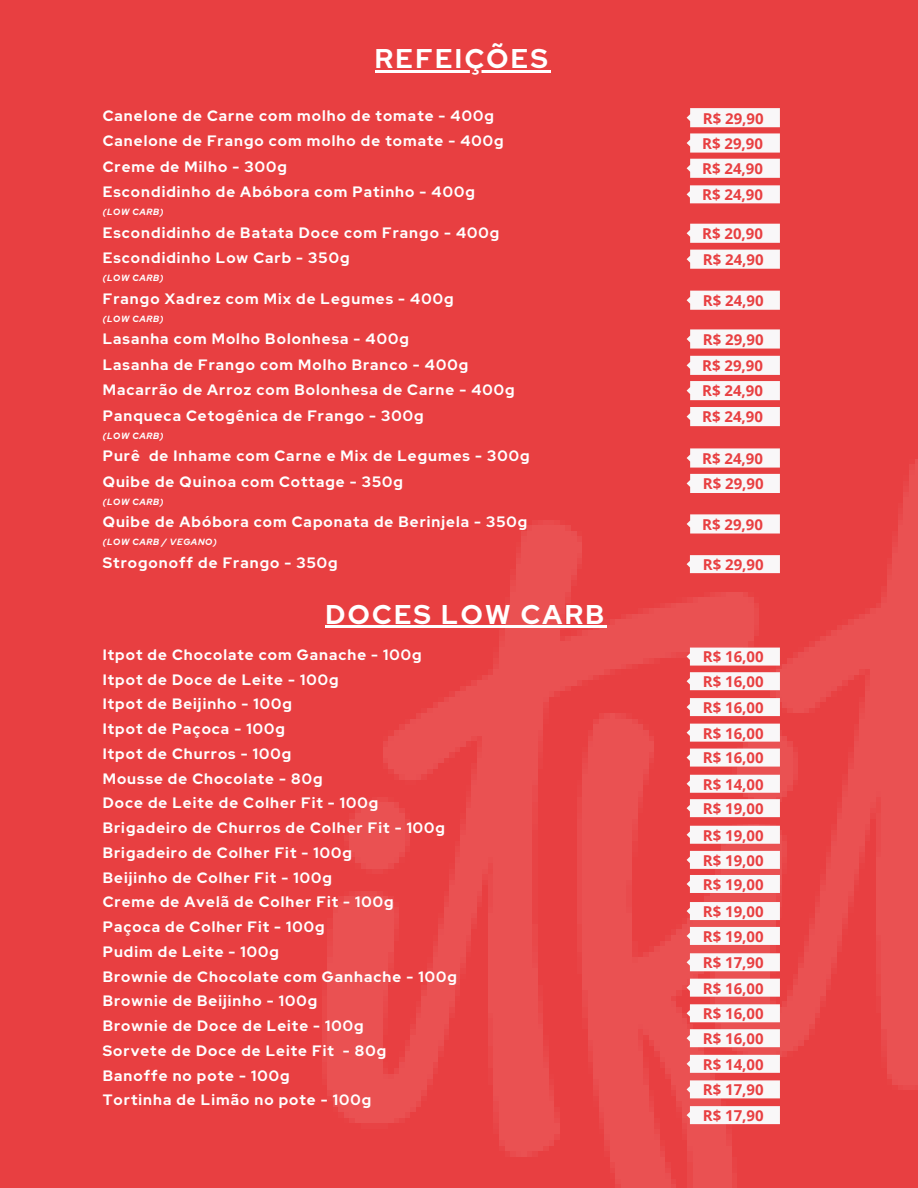
<style>
.page{position:relative;width:918px;height:1188px;background:#e83f41}
.page>*{position:absolute;margin:0;border:0;box-sizing:border-box;transform-origin:0 0}
.t1{font:700 27px "Red Hat Display";letter-spacing:.09em;color:#fff}
.t2{font:700 15px "Red Hat Display";letter-spacing:.07em;color:#fff}
.t3{font:700 15px "Open Sans";color:#e83f41}
.t4{font:italic 700 9px "Red Hat Display";letter-spacing:.07em;color:#fff}
</style>
<div class="page">
<svg style="left:687px;top:224px;width:93px;height:19px;background:#f8f0f1"></svg>
<svg style="left:687px;top:250px;width:93px;height:19px;background:#f8eff0"></svg>
<div style="left:687px;top:291px;width:93px;height:18px;background:#f9f7f8"></div>
<svg style="left:687px;top:108px;width:93px;height:19px;background:#f8f0f1"></svg>
<svg style="left:687px;top:133px;width:93px;height:20px;background:#f7eaeb"></svg>
<svg style="left:687px;top:159px;width:93px;height:19px;background:#f8f0f1"></svg>
<svg style="left:687px;top:185px;width:93px;height:18px;background:#f8eeef"></svg>
<img style="left:322px;top:309px;width:596px;height:879px">
<div style="left:687px;top:902px;width:93px;height:18px;background:#f9f7f8"></div>
<svg style="left:687px;top:927px;width:93px;height:18px;background:#f8f2f3"></svg>
<svg style="left:687px;top:953px;width:93px;height:18px;background:#f8f0f1"></svg>
<svg style="left:687px;top:979px;width:93px;height:18px;background:#f8eff0"></svg>
<svg style="left:687px;top:1004px;width:93px;height:18px;background:#f8eff0"></svg>
<svg style="left:687px;top:1029px;width:93px;height:18px;background:#f8f0f1"></svg>
<svg style="left:687px;top:1055px;width:93px;height:18px;background:#f8f1f2"></svg>
<svg style="left:687px;top:1080px;width:93px;height:18px;background:#f8eeef"></svg>
<svg style="left:687px;top:1106px;width:93px;height:18px;background:#f8f1f2"></svg>
<hr style="left:375px;top:70px;width:175px;height:2px;background:#fff">
<hr style="left:326px;top:626px;width:281px;height:2px;background:#fff">
<p class="t1" style="left:375px;top:40px;width:175px">REFEIÇÕES</p>
<p class="t2" style="left:103px;top:106px;width:393px">Canelone de Carne com molho de tomate - 400g</p>
<p class="t2" style="left:103px;top:131px;width:402px">Canelone de Frango com molho de tomate - 400g</p>
<p class="t2" style="left:103px;top:157px;width:186px">Creme de Milho - 300g</p>
<p class="t2" style="left:103px;top:182px;width:374px">Escondidinho de Abóbora com Patinho - 400g</p>
<p class="t4" style="left:103px;top:206px;width:62px">(LOW CARB)</p>
<p class="t2" style="left:103px;top:223px;width:398px">Escondidinho de Batata Doce com Frango - 400g</p>
<p class="t2" style="left:103px;top:248px;width:248px">Escondidinho Low Carb - 350g</p>
<p class="t4" style="left:103px;top:272px;width:62px">(LOW CARB)</p>
<p class="t2" style="left:103px;top:289px;width:352px">Frango Xadrez com Mix de Legumes - 400g</p>
<p class="t4" style="left:103px;top:313px;width:62px">(LOW CARB)</p>
<p class="t2" style="left:103px;top:329px;width:308px">Lasanha com Molho Bolonhesa - 400g</p>
<p class="t2" style="left:103px;top:355px;width:367px">Lasanha de Frango com Molho Branco - 400g</p>
<p class="t2" style="left:103px;top:380px;width:413px">Macarrão de Arroz com Bolonhesa de Carne - 400g</p>
<p class="t2" style="left:103px;top:406px;width:322px">Panqueca Cetogênica de Frango - 300g</p>
<p class="t4" style="left:103px;top:430px;width:62px">(LOW CARB)</p>
<p class="t2" style="left:103px;top:446px;width:428px">Purê de Inhame com Carne e Mix de Legumes - 300g</p>
<p class="t2" style="left:103px;top:472px;width:302px">Quibe de Quinoa com Cottage - 350g</p>
<p class="t4" style="left:103px;top:496px;width:62px">(LOW CARB)</p>
<p class="t2" style="left:103px;top:512px;width:426px">Quibe de Abóbora com Caponata de Berinjela - 350g</p>
<p class="t4" style="left:103px;top:536px;width:116px">(LOW CARB / VEGANO)</p>
<p class="t2" style="left:103px;top:553px;width:236px">Strogonoff de Frango - 350g</p>
<p class="t3" style="left:703px;top:554px;width:62px">R$ 29,90</p>
<p class="t3" style="left:703px;top:108px;width:62px">R$ 29,90</p>
<p class="t3" style="left:702px;top:133px;width:62px">R$ 29,90</p>
<p class="t3" style="left:702px;top:158px;width:62px">R$ 24,90</p>
<p class="t3" style="left:702px;top:184px;width:62px">R$ 24,90</p>
<p class="t3" style="left:702px;top:223px;width:62px">R$ 20,90</p>
<p class="t3" style="left:703px;top:249px;width:62px">R$ 24,90</p>
<p class="t3" style="left:703px;top:290px;width:62px">R$ 24,90</p>
<p class="t3" style="left:703px;top:329px;width:62px">R$ 29,90</p>
<p class="t3" style="left:702px;top:355px;width:62px">R$ 29,90</p>
<p class="t3" style="left:702px;top:380px;width:62px">R$ 24,90</p>
<p class="t3" style="left:702px;top:406px;width:62px">R$ 24,90</p>
<p class="t3" style="left:702px;top:448px;width:62px">R$ 24,90</p>
<p class="t3" style="left:703px;top:473px;width:62px">R$ 29,90</p>
<p class="t3" style="left:702px;top:514px;width:62px">R$ 29,90</p>
<p class="t1" style="left:326px;top:596px;width:280px">DOCES LOW CARB</p>
<p class="t2" style="left:103px;top:645px;width:320px">Itpot de Chocolate com Ganache - 100g</p>
<p class="t2" style="left:103px;top:669px;width:237px">Itpot de Doce de Leite - 100g</p>
<p class="t2" style="left:103px;top:694px;width:191px">Itpot de Beijinho - 100g</p>
<p class="t2" style="left:103px;top:719px;width:183px">Itpot de Paçoca - 100g</p>
<p class="t2" style="left:103px;top:744px;width:190px">Itpot de Churros - 100g</p>
<p class="t2" style="left:103px;top:768px;width:221px">Mousse de Chocolate - 80g</p>
<p class="t2" style="left:103px;top:793px;width:277px">Doce de Leite de Colher Fit - 100g</p>
<p class="t2" style="left:103px;top:818px;width:344px">Brigadeiro de Churros de Colher Fit - 100g</p>
<p class="t2" style="left:103px;top:843px;width:251px">Brigadeiro de Colher Fit - 100g</p>
<p class="t2" style="left:103px;top:867px;width:230px">Beijinho de Colher Fit - 100g</p>
<p class="t2" style="left:103px;top:892px;width:292px">Creme de Avelã de Colher Fit - 100g</p>
<p class="t2" style="left:103px;top:917px;width:223px">Paçoca de Colher Fit - 100g</p>
<p class="t2" style="left:103px;top:942px;width:178px">Pudim de Leite - 100g</p>
<p class="t2" style="left:103px;top:966px;width:355px">Brownie de Chocolate com Ganhache - 100g</p>
<p class="t2" style="left:103px;top:991px;width:216px">Brownie de Beijinho - 100g</p>
<p class="t2" style="left:103px;top:1016px;width:262px">Brownie de Doce de Leite - 100g</p>
<p class="t2" style="left:103px;top:1041px;width:285px">Sorvete de Doce de Leite Fit - 80g</p>
<p class="t2" style="left:103px;top:1065px;width:188px">Banoffe no pote - 100g</p>
<p class="t2" style="left:103px;top:1090px;width:270px">Tortinha de Limão no pote - 100g</p>
<p class="t3" style="left:703px;top:646px;width:62px">R$ 16,00</p>
<p class="t3" style="left:703px;top:671px;width:62px">R$ 16,00</p>
<p class="t3" style="left:703px;top:697px;width:62px">R$ 16,00</p>
<p class="t3" style="left:703px;top:722px;width:62px">R$ 16,00</p>
<p class="t3" style="left:703px;top:747px;width:62px">R$ 16,00</p>
<p class="t3" style="left:703px;top:774px;width:62px">R$ 14,00</p>
<p class="t3" style="left:703px;top:798px;width:62px">R$ 19,00</p>
<p class="t3" style="left:703px;top:825px;width:62px">R$ 19,00</p>
<p class="t3" style="left:703px;top:850px;width:62px">R$ 19,00</p>
<p class="t3" style="left:703px;top:874px;width:62px">R$ 19,00</p>
<p class="t3" style="left:703px;top:901px;width:62px">R$ 19,00</p>
<p class="t3" style="left:703px;top:926px;width:62px">R$ 19,00</p>
<p class="t3" style="left:703px;top:952px;width:62px">R$ 17,90</p>
<p class="t3" style="left:703px;top:978px;width:62px">R$ 16,00</p>
<p class="t3" style="left:703px;top:1003px;width:62px">R$ 16,00</p>
<p class="t3" style="left:703px;top:1028px;width:62px">R$ 16,00</p>
<p class="t3" style="left:703px;top:1054px;width:62px">R$ 14,00</p>
<p class="t3" style="left:703px;top:1079px;width:62px">R$ 17,90</p>
<p class="t3" style="left:703px;top:1105px;width:62px">R$ 17,90</p>
</div>
